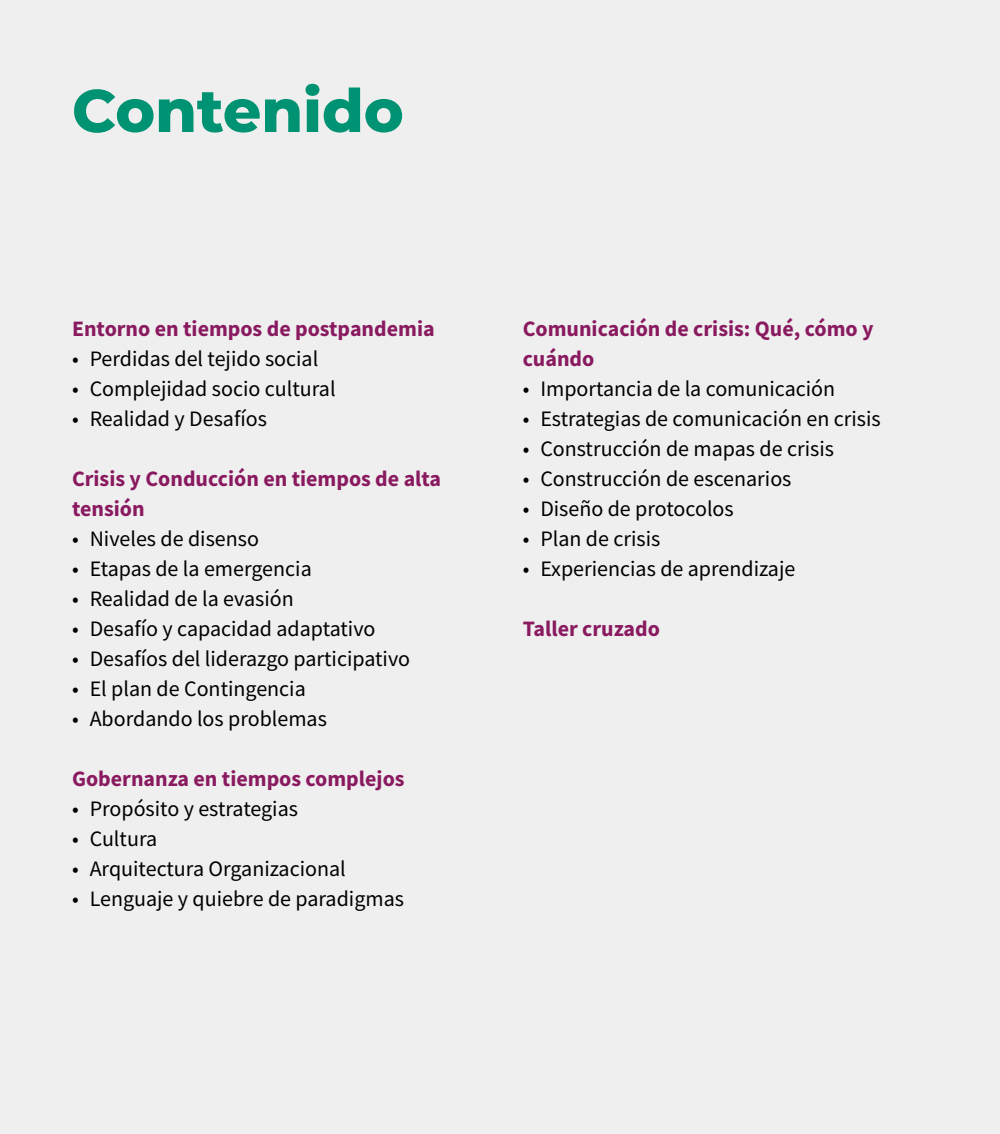
<style>
.page{position:relative;width:1000px;height:1134px;background:#efefef}
.page>*{position:absolute;margin:0;border:0;box-sizing:border-box;transform-origin:0 0}
.t1{font:800 60px "Montserrat";color:#009373}
.t2{font:22px "Source Sans Pro";color:#000}
.t3{font:700 22px/30px "Source Sans Pro";color:#8a1a60}
</style>
<div class="page">
<h1 class="t1" style="left:72px;top:67px;width:333px">Contenido</h1>
<p class="t3" style="left:72px;top:313px;width:364px">Entorno en tiempos de postpandemia</p>
<p class="t2" style="left:72px;top:345px;width:248px">• Perdidas del tejido social</p>
<p class="t2" style="left:72px;top:375px;width:265px">• Complejidad socio cultural</p>
<p class="t2" style="left:72px;top:405px;width:197px">• Realidad y Desafíos</p>
<p class="t3" style="left:72px;top:463px;width:371px">Crisis y Conducción en tiempos de alta tensión</p>
<p class="t2" style="left:72px;top:525px;width:189px">• Niveles de disenso</p>
<p class="t2" style="left:72px;top:555px;width:241px">• Etapas de la emergencia</p>
<p class="t2" style="left:72px;top:585px;width:223px">• Realidad de la evasión</p>
<p class="t2" style="left:72px;top:615px;width:305px">• Desafío y capacidad adaptativo</p>
<p class="t2" style="left:72px;top:645px;width:340px">• Desafíos del liderazgo participativo</p>
<p class="t2" style="left:72px;top:675px;width:235px">• El plan de Contingencia</p>
<p class="t2" style="left:72px;top:705px;width:256px">• Abordando los problemas</p>
<p class="t3" style="left:72px;top:763px;width:334px">Gobernanza en tiempos complejos</p>
<p class="t2" style="left:72px;top:795px;width:228px">• Propósito y estrategias</p>
<p class="t2" style="left:72px;top:825px;width:87px">• Cultura</p>
<p class="t2" style="left:72px;top:855px;width:275px">• Arquitectura Organizacional</p>
<p class="t2" style="left:72px;top:885px;width:333px">• Lenguaje y quiebre de paradigmas</p>
<p class="t3" style="left:523px;top:313px;width:353px">Comunicación de crisis: Qué, cómo y cuándo</p>
<p class="t2" style="left:523px;top:375px;width:314px">• Importancia de la comunicación</p>
<p class="t2" style="left:523px;top:405px;width:360px">• Estrategias de comunicación en crisis</p>
<p class="t2" style="left:523px;top:435px;width:313px">• Construcción de mapas de crisis</p>
<p class="t2" style="left:523px;top:465px;width:270px">• Construcción de escenarios</p>
<p class="t2" style="left:523px;top:495px;width:213px">• Diseño de protocolos</p>
<p class="t2" style="left:523px;top:525px;width:139px">• Plan de crisis</p>
<p class="t2" style="left:523px;top:555px;width:274px">• Experiencias de aprendizaje</p>
<p class="t3" style="left:523px;top:614px;width:139px">Taller cruzado</p>
</div>
